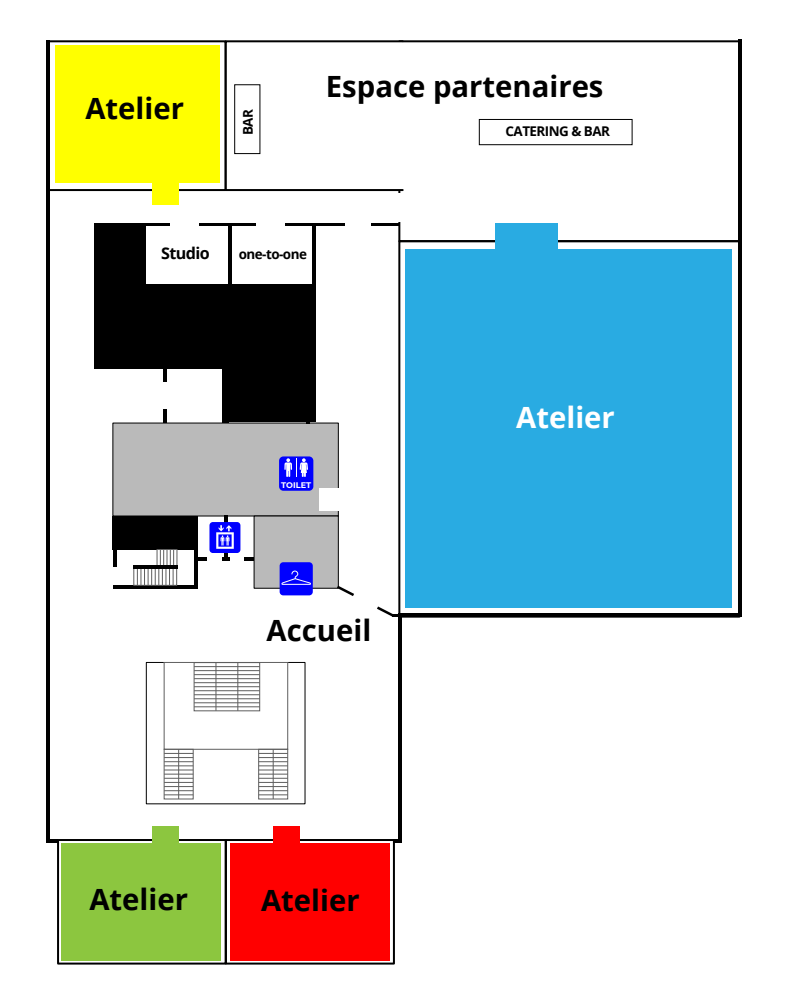
<style>
.page{position:relative;width:792px;height:1004px;background:#fff}
.page>*{position:absolute;margin:0;border:0;box-sizing:border-box;transform-origin:0 0}
.t1{font:700 29.25px "Open Sans";color:#000}
.t2{font:700 29.25px "Open Sans";color:#fff}
.t3{font:700 16.15px "Open Sans";letter-spacing:-.04em;color:#000}
.t4{font:700 13.45px "Open Sans";letter-spacing:-.04em;color:#000}
.t5{font:700 8.15px "Montserrat";color:#fff}
</style>
<div class="page">
<div style="left:227px;top:368px;width:88px;height:54px;background:#000"></div>
<div style="left:113px;top:516px;width:84px;height:33px;background:#000"></div>
<div style="left:47px;top:40px;width:179px;height:151px;border:2px solid #000"></div>
<div style="left:398px;top:40px;width:342px;height:202px;background:#fff;border:2px solid #000"></div>
<div style="left:225px;top:40px;width:178px;height:151px;background:#fff;border:2px solid #000"></div>
<div style="left:398px;top:240px;width:342px;height:377px;border:2px solid #000"></div>
<div style="left:94px;top:284px;width:221px;height:84px;background:#000"></div>
<div style="left:225px;top:838px;width:170px;height:126px;border:2px solid #000"></div>
<div style="left:57px;top:838px;width:169px;height:126px;border:2px solid #000"></div>
<div style="left:112px;top:422px;width:227px;height:94px;background:#bababa"></div>
<div style="left:253px;top:515px;width:86px;height:73px;background:#bababa;border:1px solid #000"></div>
<hr style="left:94px;top:223px;width:250px;height:3px;background:#000">
<hr style="left:371px;top:223px;width:28px;height:3px;background:#000">
<svg style="left:337px;top:585px;width:17px;height:11px"></svg>
<svg style="left:377px;top:606px;width:22px;height:10px"></svg>
<hr style="left:163px;top:368px;width:4px;height:14px;background:#000">
<hr style="left:163px;top:409px;width:4px;height:14px;background:#000">
<div style="left:222px;top:368px;width:7px;height:55px;background:#000"></div>
<hr style="left:307px;top:403px;width:3px;height:20px;background:#000">
<hr style="left:113px;top:516px;width:3px;height:50px;background:#000">
<hr style="left:113px;top:585px;width:84px;height:3px;background:#000">
<hr style="left:194px;top:516px;width:3px;height:72px;background:#000">
<svg style="left:197px;top:557px;width:10px;height:3px"></svg>
<svg style="left:244px;top:557px;width:10px;height:3px"></svg>
<svg style="left:222px;top:557px;width:7px;height:3px"></svg>
<hr style="left:224px;top:515px;width:3px;height:42px;background:#000">
<hr style="left:398px;top:616px;width:3px;height:226px;background:#000">
<svg style="left:393px;top:839px;width:5px;height:3px"></svg>
<hr style="left:46px;top:41px;width:3px;height:801px;background:#000">
<svg style="left:49px;top:839px;width:9px;height:3px"></svg>
<hr style="left:738px;top:40px;width:3px;height:576px;background:#000">
<hr style="left:398px;top:613px;width:343px;height:3px;background:#000">
<div style="left:55px;top:45px;width:164px;height:137px;background:#ff0"></div>
<div style="left:230px;top:843px;width:160px;height:117px;background:#f00"></div>
<div style="left:61px;top:843px;width:160px;height:117px;background:#8cc63f"></div>
<div style="left:405px;top:249px;width:326px;height:358px;background:#29abe2"></div>
<hr style="left:94px;top:226px;width:3px;height:62px;background:#000">
<hr style="left:312px;top:224px;width:3px;height:63px;background:#000">
<hr style="left:228px;top:225px;width:4px;height:63px;background:#000">
<hr style="left:142px;top:225px;width:3px;height:63px;background:#000">
<div style="left:387px;top:193px;width:23px;height:28px;background:#fff"></div>
<div style="left:152px;top:167px;width:26px;height:37px;background:#ff0"></div>
<div style="left:273px;top:826px;width:26px;height:33px;background:#f00"></div>
<div style="left:152px;top:826px;width:27px;height:34px;background:#8cc63f"></div>
<div style="left:319px;top:489px;width:28px;height:22px;background:#fff"></div>
<div style="left:495px;top:223px;width:63px;height:45px;background:#29abe2"></div>
<div style="left:256px;top:217px;width:29px;height:22px;background:#fff"></div>
<div style="left:171px;top:210px;width:28px;height:23px;background:#fff"></div>
<svg style="left:145px;top:661px;width:161px;height:143px"></svg>
<hr style="left:178px;top:749px;width:1px;height:49px;background:#5e5e5e">
<div style="left:258px;top:749px;width:30px;height:50px;border:1px solid #5e5e5e"></div>
<hr style="left:258px;top:794px;width:30px;height:1px;background:#5e5e5e">
<hr style="left:258px;top:790px;width:30px;height:1px;background:#5e5e5e">
<hr style="left:258px;top:786px;width:30px;height:1px;background:#5e5e5e">
<hr style="left:258px;top:782px;width:30px;height:1px;background:#5e5e5e">
<hr style="left:258px;top:778px;width:30px;height:1px;background:#5e5e5e">
<hr style="left:258px;top:773px;width:30px;height:1px;background:#5e5e5e">
<hr style="left:258px;top:769px;width:30px;height:1px;background:#5e5e5e">
<hr style="left:258px;top:765px;width:30px;height:1px;background:#5e5e5e">
<hr style="left:258px;top:761px;width:30px;height:1px;background:#5e5e5e">
<hr style="left:258px;top:757px;width:30px;height:1px;background:#5e5e5e">
<hr style="left:258px;top:753px;width:30px;height:1px;background:#5e5e5e">
<hr style="left:273px;top:749px;width:1px;height:49px;background:#5e5e5e">
<div style="left:134px;top:567px;width:43px;height:18px;border:1px solid #5e5e5e"></div>
<svg style="left:137px;top:549px;width:37px;height:36px"></svg>
<hr style="left:134px;top:565px;width:44px;height:3px;background:#000">
<div style="left:209px;top:522px;width:31px;height:31px;background:#00f;border-radius:3px"></div>
<svg style="left:216px;top:525px;width:18px;height:23px"></svg>
<div style="left:279px;top:456px;width:34px;height:34px;background:#00f;border-radius:4px"></div>
<svg style="left:284px;top:458px;width:24px;height:19px"></svg>
<div style="left:279px;top:562px;width:34px;height:33px;background:#00f;border-radius:4px"></div>
<svg style="left:281px;top:570px;width:30px;height:14px"></svg>
<div style="left:96px;top:223px;width:48px;height:72px;background:#000"></div>
<div style="left:234px;top:84px;width:26px;height:70px;background:#fff;border:1px solid #000"></div>
<div style="left:479px;top:119px;width:153px;height:26px;background:#fff;border:1px solid #000"></div>
<p class="t1" style="left:85px;top:88px;width:100px">Atelier</p>
<p class="t4" style="left:238px;top:135px;width:28px;rotate:-90deg">BAR</p>
<p class="t1" style="left:326px;top:66px;width:279px">Espace partenaires</p>
<p class="t4" style="left:505px;top:122px;width:106px">CATERING &amp; BAR</p>
<p class="t3" style="left:161px;top:242px;width:50px">Studio</p>
<p class="t4" style="left:239px;top:245px;width:70px">one-to-one</p>
<p class="t5" style="left:281px;top:478px;width:31px">TOILET</p>
<p class="t2" style="left:516px;top:396px;width:100px">Atelier</p>
<p class="t1" style="left:266px;top:610px;width:106px">Accueil</p>
<p class="t1" style="left:89px;top:878px;width:100px">Atelier</p>
<p class="t1" style="left:261px;top:879px;width:100px">Atelier</p>
</div>
